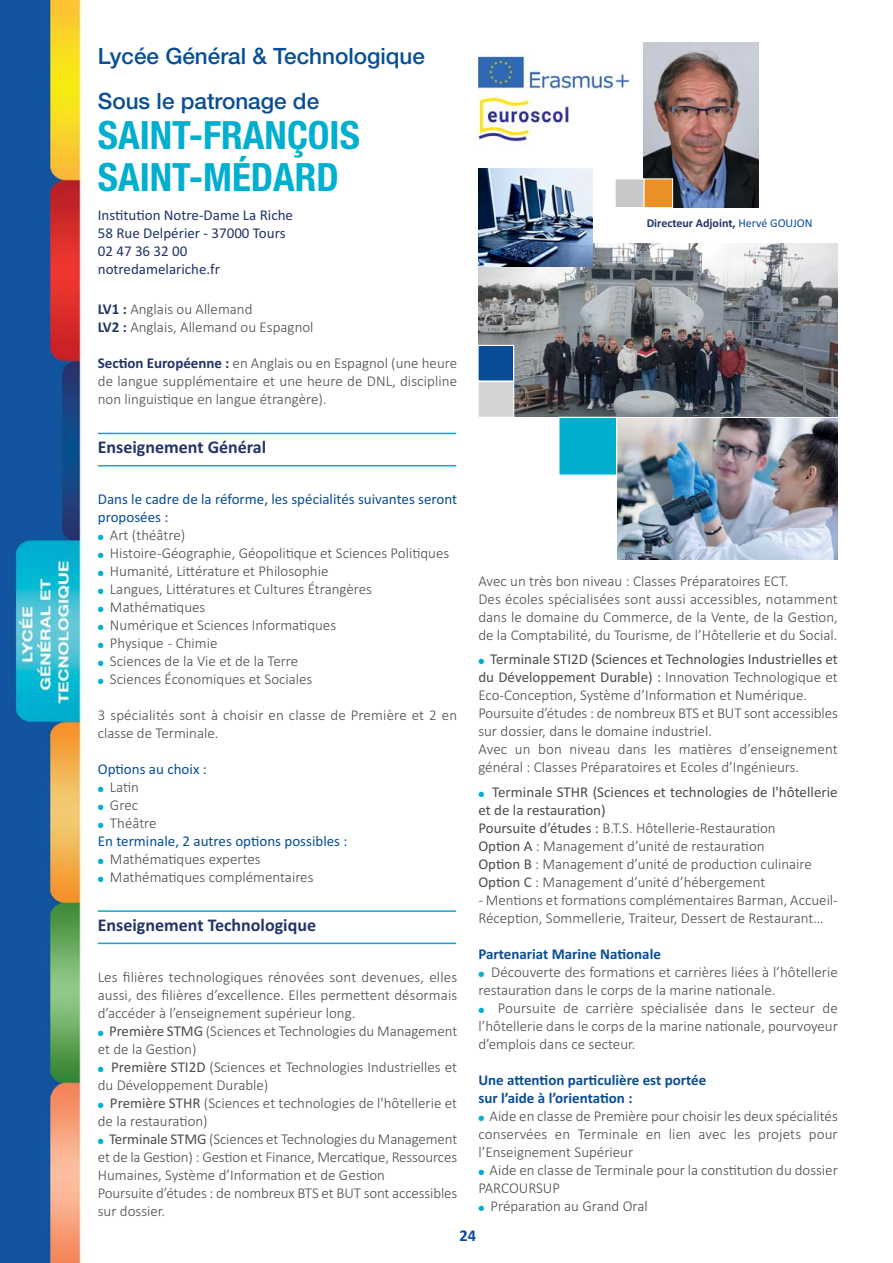
<style>
.page{position:relative;width:893px;height:1263px;background:#fff}
.page>*{position:absolute;margin:0;border:0;box-sizing:border-box;transform-origin:0 0}
.t1{font:700 condensed 39px/42.3px "Helvetica Neue";color:#00afce}
.t2{font:500 22.5px/45px "Helvetica Neue";color:#084e96}
.t3{font:700 18px "Calibri";color:#223467}
.t4{font:700 16.5px "Calibri";color:#084e96}
.t5{font:300 15px/18px "Calibri";color:#4c4c4e}
.t6{font:15px/18px "Calibri";color:#084e96}
.t7{font:700 15px/18px "Calibri";color:#084e96}
.t8{font:15px/18px "Calibri";color:#223467}
.t9{font:700 12px "Calibri";color:#223467}
.s1{font-weight:400;color:#084e96}
.s2{font-weight:700;color:#223467}
.s3{color:#00afce}
.s4{font-weight:300;color:#4c4c4e}
.s5{font-weight:400}
</style>
<div class="page">
<img style="left:0;top:0;width:838px;height:1263px">
<img style="left:644px;top:43px;width:114px;height:164px">
<div style="left:644px;top:179px;width:28px;height:28px;background:#eb8f28"></div>
<div style="left:643px;top:178px;width:30px;height:30px;border:1px solid #fff"></div>
<div style="left:616px;top:179px;width:27px;height:28px;background:#c6c8ca"></div>
<div style="left:615px;top:178px;width:29px;height:30px;border:1px solid #fff"></div>
<hr style="left:98px;top:433px;width:358px;height:1px;background:#00afce">
<hr style="left:98px;top:465px;width:358px;height:1px;background:#00afce">
<hr style="left:98px;top:910px;width:358px;height:2px;background:#00afce">
<hr style="left:98px;top:943px;width:358px;height:1px;background:#00afce">
<img style="left:478px;top:243px;width:360px;height:174px">
<img style="left:617px;top:418px;width:221px;height:141px">
<img style="left:478px;top:168px;width:114px;height:98px">
<div style="left:559px;top:418px;width:57px;height:57px;background:#00afce"></div>
<div style="left:558px;top:417px;width:59px;height:59px;border:1px solid #fff"></div>
<div style="left:479px;top:346px;width:34px;height:34px;background:#084e96"></div>
<div style="left:477px;top:345px;width:37px;height:37px;border:1px solid #fff"></div>
<div style="left:479px;top:382px;width:34px;height:35px;background:#d1d3d4"></div>
<div style="left:477px;top:381px;width:37px;height:37px;border:1px solid #fff"></div>
<div style="left:478px;top:53px;width:158px;height:53px;background:#fff"></div>
<img style="left:478px;top:56px;width:152px;height:33px">
<div style="left:474px;top:96px;width:126px;height:50px;background:#fff"></div>
<img style="left:475px;top:97px;width:94px;height:46px">
<h2 class="t2" style="left:98px;top:36px;width:329px">Lycée Général &amp; Technologique<br>Sous le patronage de</h2>
<h1 class="t1" style="left:98px;top:117px;width:264px">SAINT-FRANÇOIS<br>SAINT-MÉDARD</h1>
<p class="t8" style="left:98px;top:207px;width:197px">Institution Notre‐Dame La Riche<br>58 Rue Delpérier ‐ 37000 Tours<br>02 47 36 32 00 notredamelariche.fr</p>
<p class="t9" style="left:647px;top:219px;width:167px">Directeur Adjoint, <span class="s1">Hervé GOUJON</span></p>
<p class="t5" style="left:98px;top:301px;width:217px"><span class="s2">LV1 :</span> Anglais ou Allemand<br><span class="s2">LV2 :</span> Anglais, Allemand ou Espagnol</p>
<p class="t5" style="left:98px;top:355px;width:361px;text-align:justify"><span class="s2">Section Européenne :</span> en Anglais ou en Espagnol (une heure de langue supplémentaire et une heure de DNL, discipline non linguistique en langue étrangère).</p>
<p class="t3" style="left:98px;top:441px;width:170px">Enseignement Général</p>
<p class="t6" style="left:98px;top:491px;width:361px">Dans le cadre de la réforme, les spécialités suivantes seront proposées :</p>
<p class="t5" style="left:98px;top:527px;width:89px"><span class="s3">●</span> Art (théâtre)</p>
<p class="t5" style="left:98px;top:545px;width:353px"><span class="s3">●</span> Histoire ‐Géographie, Géopolitique et Sciences Politiques</p>
<p class="t5" style="left:98px;top:563px;width:232px"><span class="s3">●</span> Humanité, Littérature et Philosophie</p>
<p class="t5" style="left:98px;top:581px;width:276px"><span class="s3">●</span> Langues, Littératures et Cultures Étrangères</p>
<p class="t5" style="left:98px;top:599px;width:109px"><span class="s3">●</span> Mathématiques</p>
<p class="t5" style="left:98px;top:617px;width:240px"><span class="s3">●</span> Numérique et Sciences Informatiques</p>
<p class="t5" style="left:98px;top:635px;width:121px"><span class="s3">●</span> Physique ‐ Chimie</p>
<p class="t5" style="left:98px;top:653px;width:202px"><span class="s3">●</span> Sciences de la Vie et de la Terre</p>
<p class="t5" style="left:98px;top:671px;width:216px"><span class="s3">●</span> Sciences Économiques et Sociales</p>
<p class="t5" style="left:98px;top:707px;width:361px">3 spécialités sont à choisir en classe de Première et 2 en classe de Terminale.</p>
<p class="t6" style="left:98px;top:761px;width:111px">Options au choix :</p>
<p class="t5" style="left:98px;top:779px;width:43px"><span class="s3">●</span> Latin</p>
<p class="t5" style="left:98px;top:797px;width:42px"><span class="s3">●</span> Grec</p>
<p class="t6" style="left:98px;top:815px;width:251px"><span class="s3">●</span> <span class="s4">Théâtre<br></span>En terminale, 2 autres options possibles :</p>
<p class="t5" style="left:98px;top:851px;width:164px"><span class="s3">●</span> Mathématiques expertes</p>
<p class="t5" style="left:98px;top:869px;width:217px"><span class="s3">●</span> Mathématiques complémentaires</p>
<p class="t3" style="left:98px;top:919px;width:220px">Enseignement Technologique</p>
<p class="t5" style="left:98px;top:969px;width:361px;text-align:justify">Les filières technologiques rénovées sont devenues, elles aussi, des filières d’excellence. Elles permettent désormais d’accéder à l’enseignement supérieur long.</p>
<p class="t5" style="left:98px;top:1023px;width:361px"><span class="s3">●</span> <span class="s5">Première STMG</span> (Sciences et Technologies du Management et de la Gestion)</p>
<p class="t5" style="left:98px;top:1059px;width:361px"><span class="s3">●</span> <span class="s5">Première STI2D</span> (Sciences et Technologies Industrielles et du Développement Durable)</p>
<p class="t5" style="left:98px;top:1095px;width:361px"><span class="s3">●</span> <span class="s5">Première STHR</span> (Sciences et technologies de l'hôtellerie et de la restauration)</p>
<p class="t5" style="left:98px;top:1131px;width:361px"><span class="s3">●</span> <span class="s5">Terminale STMG</span> (Sciences et Technologies du Management et de la Gestion) : Gestion et Finance, Mercatique, Ressources Humaines, Système d’Information et de Gestion<br>Poursuite d’études : de nombreux BTS et BUT sont accessibles sur dossier.</p>
<p class="t5" style="left:478px;top:573px;width:361px">Avec un très bon niveau : Classes Préparatoires ECT.<br>Des écoles spécialisées sont aussi accessibles, notamment dans le domaine du Commerce, de la Vente, de la Gestion, de la Comptabilité, du Tourisme, de l’Hôtellerie et du Social.</p>
<p class="t5" style="left:478px;top:651px;width:361px"><span class="s3">●</span> <span class="s5">Terminale STI2D (Sciences et Technologies Industrielles et du Développement Durable) :</span> Innovation Technologique et Eco‐Conception, Système d’Information et Numérique.<br>Poursuite d’études : de nombreux BTS et BUT sont accessibles sur dossier, dans le domaine industriel.<br>Avec un bon niveau dans les matières d’enseignement général : Classes Préparatoires et Ecoles d’Ingénieurs.</p>
<p class="t5" style="left:478px;top:784px;width:361px"><span class="s3">●</span> <span class="s5">Terminale STHR (Sciences et technologies de l'hôtellerie et de la restauration)<br>Poursuite d’études :</span> B.T.S. Hôtellerie‐Restauration<br><span class="s5">Option A</span> : Management d’unité de restauration<br><span class="s5">Option B</span> : Management d’unité de production culinaire <span class="s5">Option C</span> : Management d’unité d’hébergement<br>‐ Mentions et formations complémentaires Barman, Accueil‐ Réception, Sommellerie, Traiteur, Dessert de Restaurant…</p>
<p class="t7" style="left:478px;top:946px;width:184px">Partenariat Marine Nationale</p>
<p class="t5" style="left:478px;top:964px;width:361px"><span class="s3">●</span> Découverte des formations et carrières liées à l’hôtellerie restauration dans le corps de la marine nationale.</p>
<p class="t5" style="left:478px;top:1000px;width:361px;text-align:justify"><span class="s3">●</span> Poursuite de carrière spécialisée dans le secteur de l’hôtellerie dans le corps de la marine nationale, pourvoyeur d’emplois dans ce secteur.</p>
<p class="t7" style="left:478px;top:1072px;width:229px">Une attention particulière est portée sur l’aide à l’orientation :</p>
<p class="t5" style="left:478px;top:1108px;width:361px;text-align:justify"><span class="s3">●</span> Aide en classe de Première pour choisir les deux spécialités conservées en Terminale en lien avec les projets pour l’Enseignement Supérieur</p>
<p class="t5" style="left:478px;top:1162px;width:361px"><span class="s3">●</span> Aide en classe de Terminale pour la constitution du dossier<br>PARCOURSUP</p>
<p class="t5" style="left:478px;top:1198px;width:171px"><span class="s3">●</span> Préparation au Grand Oral</p>
<p class="t4" style="left:459px;top:1230px;width:18px">24</p>
</div>
